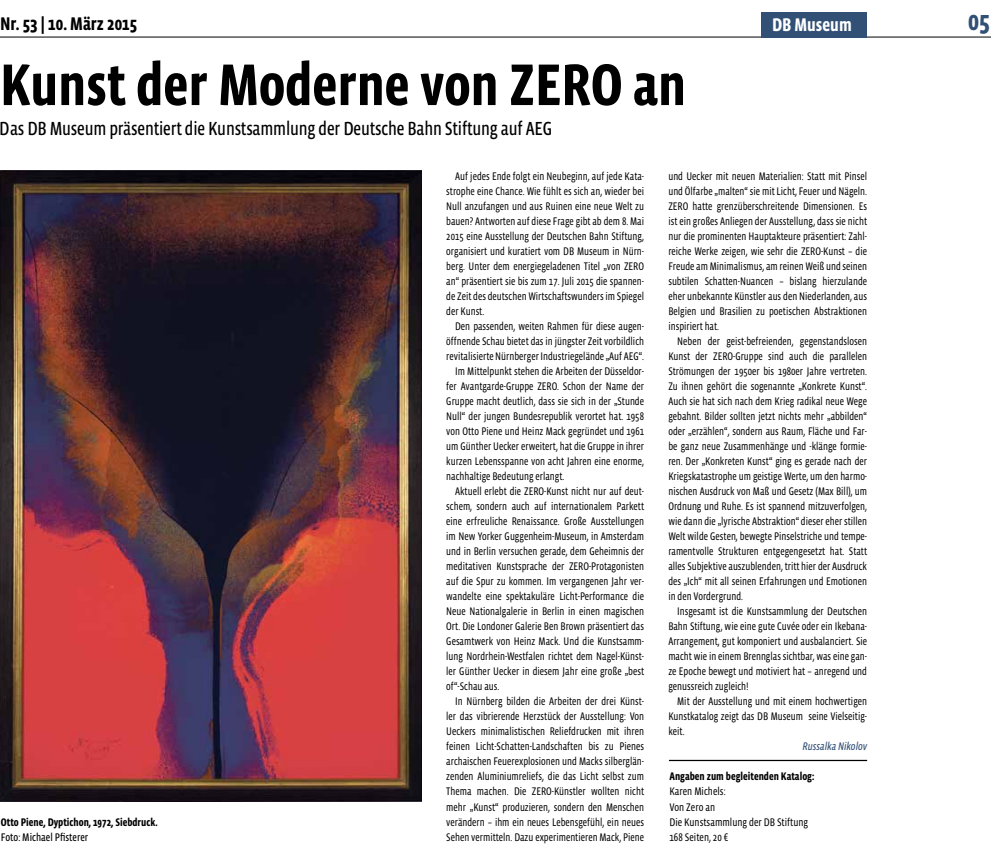
<style>
.page{position:relative;width:991px;height:858px;background:#fff}
.page>*{position:absolute;margin:0;border:0;box-sizing:border-box;transform-origin:0 0}
.t1{font:700 60px "Vista Sans Nar OT";color:#000}
.t2{font:700 27.5px "Vista Sans Nar OT";color:#325076}
.t3{font:19.38px "Vista Sans Nar OT";letter-spacing:-.01em;color:#000}
.t4{font:700 18.75px "Vista Sans Nar OT";color:#000}
.t5{font:700 18.75px "Vista Sans Nar OT";color:#fff}
.t6{font:11.25px/15px "Vista Sans Nar OT";color:#000;text-align:justify}
.t7{font:700 11.25px "Vista Sans Nar OT";color:#000}
.t8{font:11.25px "Vista Sans Nar OT";color:#000}
.t9{font:italic 11.25px "Vista Sans Nar OT";color:#325076}
</style>
<div class="page">
<hr style="left:0;top:37px;width:990px;height:1px;background:#000">
<div style="left:761px;top:12px;width:106px;height:25px;background:#325076"></div>
<img style="left:0;top:170px;width:421px;height:631px">
<hr style="left:669px;top:759px;width:198px;height:2px;background:#000">
<h3 class="t4" style="left:0;top:14px;width:139px">Nr. 53 | 10. März 2015</h3>
<h3 class="t5" style="left:772px;top:15px;width:81px">DB Museum</h3>
<h2 class="t2" style="left:968px;top:7px;width:23px">05</h2>
<h1 class="t1" style="left:0;top:54px;width:687px">Kunst der Moderne von ZERO an</h1>
<h3 class="t3" style="left:0;top:118px;width:553px">Das DB Museum präsentiert die Kunstsammlung der Deutsche Bahn Stiftung auf AEG</h3>
<p class="t6" style="left:446px;top:169px;width:199px;text-indent:9px">Auf jedes Ende folgt ein Neubeginn, auf jede Kata&shy;strophe eine Chance. Wie fühlt es sich an, wieder bei Null anzufangen und aus Ruinen eine neue Welt zu bauen? Antworten auf diese Frage gibt ab dem 8. Mai 2015 eine Ausstellung der Deutschen Bahn Stiftung, organisiert und kuratiert vom DB Museum in Nürn&shy;berg. Unter dem energiegeladenen Titel „von ZERO an“ präsentiert sie bis zum 17. Juli 2015 die spannen&shy;de Zeit des deutschen Wirtschaftswunders im Spiegel der Kunst.</p>
<p class="t6" style="left:455px;top:319px;width:190px">Den passenden, weiten Rahmen für diese augen-</p>
<p class="t6" style="left:446px;top:334px;width:199px">öffnende Schau bietet das in jüngster Zeit vorbildlich</p>
<p class="t6" style="left:446px;top:349px;width:199px">revitalisierte Nürnberger Industriegelände „Auf AEG“.</p>
<p class="t6" style="left:455px;top:364px;width:190px">Im Mittelpunkt stehen die Arbeiten der Düsseldor-</p>
<p class="t6" style="left:446px;top:379px;width:199px">fer Avantgarde-Gruppe ZERO. Schon der Name der</p>
<p class="t6" style="left:446px;top:394px;width:199px">Gruppe macht deutlich, dass sie sich in der „Stunde</p>
<p class="t6" style="left:446px;top:409px;width:199px">Null“ der jungen Bundesrepublik verortet hat. 1958</p>
<p class="t6" style="left:446px;top:424px;width:199px">von Otto Piene und Heinz Mack gegründet und 1961</p>
<p class="t6" style="left:446px;top:439px;width:199px">um Günther Uecker erweitert, hat die Gruppe in ihrer</p>
<p class="t6" style="left:446px;top:454px;width:199px">kurzen Lebensspanne von acht Jahren eine enorme,</p>
<p class="t6" style="left:446px;top:469px;width:120px">nachhaltige Bedeutung erlangt.</p>
<p class="t6" style="left:455px;top:484px;width:190px">Aktuell erlebt die ZERO-Kunst nicht nur auf deut-</p>
<p class="t6" style="left:446px;top:499px;width:199px">schem, sondern auch auf internationalem Parkett</p>
<p class="t6" style="left:446px;top:514px;width:199px">eine erfreuliche Renaissance. Große Ausstellungen</p>
<p class="t6" style="left:446px;top:529px;width:199px">im New Yorker Guggenheim-Museum, in Amsterdam</p>
<p class="t6" style="left:446px;top:544px;width:199px">und in Berlin versuchen gerade, dem Geheimnis der</p>
<p class="t6" style="left:446px;top:559px;width:199px">meditativen Kunstsprache der ZERO-Protagonisten</p>
<p class="t6" style="left:446px;top:574px;width:199px">auf die Spur zu kommen. Im vergangenen Jahr ver-</p>
<p class="t6" style="left:446px;top:589px;width:199px">wandelte eine spektakuläre Licht-Performance die</p>
<p class="t6" style="left:446px;top:604px;width:199px">Neue Nationalgalerie in Berlin in einen magischen</p>
<p class="t6" style="left:446px;top:619px;width:199px">Ort. Die Londoner Galerie Ben Brown präsentiert das</p>
<p class="t6" style="left:446px;top:634px;width:199px">Gesamtwerk von Heinz Mack. Und die Kunstsamm-</p>
<p class="t6" style="left:446px;top:649px;width:199px">lung Nordrhein-Westfalen richtet dem Nagel-Künst-</p>
<p class="t6" style="left:446px;top:664px;width:199px">ler Günther Uecker in diesem Jahr eine große „best</p>
<p class="t6" style="left:446px;top:679px;width:55px">of“-Schau aus.</p>
<p class="t6" style="left:455px;top:694px;width:190px">In Nürnberg bilden die Arbeiten der drei Künst-</p>
<p class="t6" style="left:446px;top:709px;width:199px">ler das vibrierende Herzstück der Ausstellung: Von</p>
<p class="t6" style="left:446px;top:724px;width:199px">Ueckers minimalistischen Reliefdrucken mit ihren</p>
<p class="t6" style="left:446px;top:739px;width:199px">feinen Licht-Schatten-Landschaften bis zu Pienes</p>
<p class="t6" style="left:446px;top:754px;width:199px">archaischen Feuerexplosionen und Macks silberglän-</p>
<p class="t6" style="left:446px;top:769px;width:199px">zenden Aluminiumreliefs, die das Licht selbst zum</p>
<p class="t6" style="left:446px;top:784px;width:199px">Thema machen. Die ZERO-Künstler wollten nicht</p>
<p class="t6" style="left:446px;top:799px;width:199px">mehr „Kunst“ produzieren, sondern den Menschen</p>
<p class="t6" style="left:446px;top:814px;width:199px">verändern – ihm ein neues Lebensgefühl, ein neues</p>
<p class="t6" style="left:446px;top:829px;width:199px">Sehen vermitteln. Dazu experimentieren Mack, Piene</p>
<p class="t6" style="left:668px;top:169px;width:200px">und Uecker mit neuen Materialien: Statt mit Pinsel und Ölfarbe „malten“ sie mit Licht, Feuer und Nägeln.<br>ZERO hatte grenzüberschreitende Dimensionen. Es ist ein großes Anliegen der Ausstellung, dass sie nicht nur die prominenten Hauptakteure präsentiert: Zahl&shy;reiche Werke zeigen, wie sehr die ZERO-Kunst – die Freude am Minimalismus, am reinen Weiß und seinen subtilen Schatten-Nuancen – bislang hierzulande eher unbekannte Künstler aus den Niederlanden, aus Belgien und Brasilien zu poetischen Abstraktionen inspiriert hat.</p>
<p class="t6" style="left:668px;top:334px;width:200px;text-indent:9px">Neben der geist-befreienden, gegenstandslosen Kunst der ZERO-Gruppe sind auch die parallelen Strömungen der 1950er bis 1980er Jahre vertreten.<br>Zu ihnen gehört die sogenannte „Konkrete Kunst“.<br>Auch sie hat sich nach dem Krieg radikal neue Wege gebahnt. Bilder sollten jetzt nichts mehr „abbilden“ oder „erzählen“, sondern aus Raum, Fläche und Far&shy;be ganz neue Zusammenhänge und -klänge formie&shy;ren. Der „Konkreten Kunst“ ging es gerade nach der Kriegskatastrophe um geistige Werte, um den harmo&shy;nischen Ausdruck von Maß und Gesetz (Max Bill), um Ordnung und Ruhe. Es ist spannend mitzuverfolgen, wie dann die „lyrische Abstraktion“ dieser eher stillen Welt wilde Gesten, bewegte Pinselstriche und tempe&shy;ramentvolle Strukturen entgegengesetzt hat. Statt alles Subjektive auszublenden, tritt hier der Ausdruck des „Ich“ mit all seinen Erfahrungen und Emotionen in den Vordergrund.</p>
<p class="t6" style="left:668px;top:604px;width:200px;text-indent:9px">Insgesamt ist die Kunstsammlung der Deutschen Bahn Stiftung, wie eine gute Cuvée oder ein Ikebana-Arrangement, gut komponiert und ausbalanciert. Sie macht wie in einem Brennglas sichtbar, was eine gan&shy;ze Epoche bewegt und motiviert hat – anregend und genussreich zugleich!</p>
<p class="t6" style="left:668px;top:694px;width:200px;text-indent:9px">Mit der Ausstellung und mit einem hochwertigen Kunstkatalog zeigt das DB Museum seine Vielseitig&shy;keit.</p>
<p class="t9" style="left:802px;top:740px;width:66px">Russalka Nikolov</p>
<p class="t7" style="left:669px;top:770px;width:146px">Angaben zum begleitenden Katalog:</p>
<p class="t6" style="left:669px;top:784px;width:140px;text-align:left">Karen Michels:<br>Von Zero an<br>Die Kunstsammlung der DB Stiftung<br>168 Seiten, 20 €</p>
<p class="t7" style="left:1px;top:815px;width:158px">Otto Piene, Dyptichon, 1972, Siebdruck.</p>
<p class="t8" style="left:1px;top:830px;width:89px">Foto: Michael Pfisterer</p>
</div>
